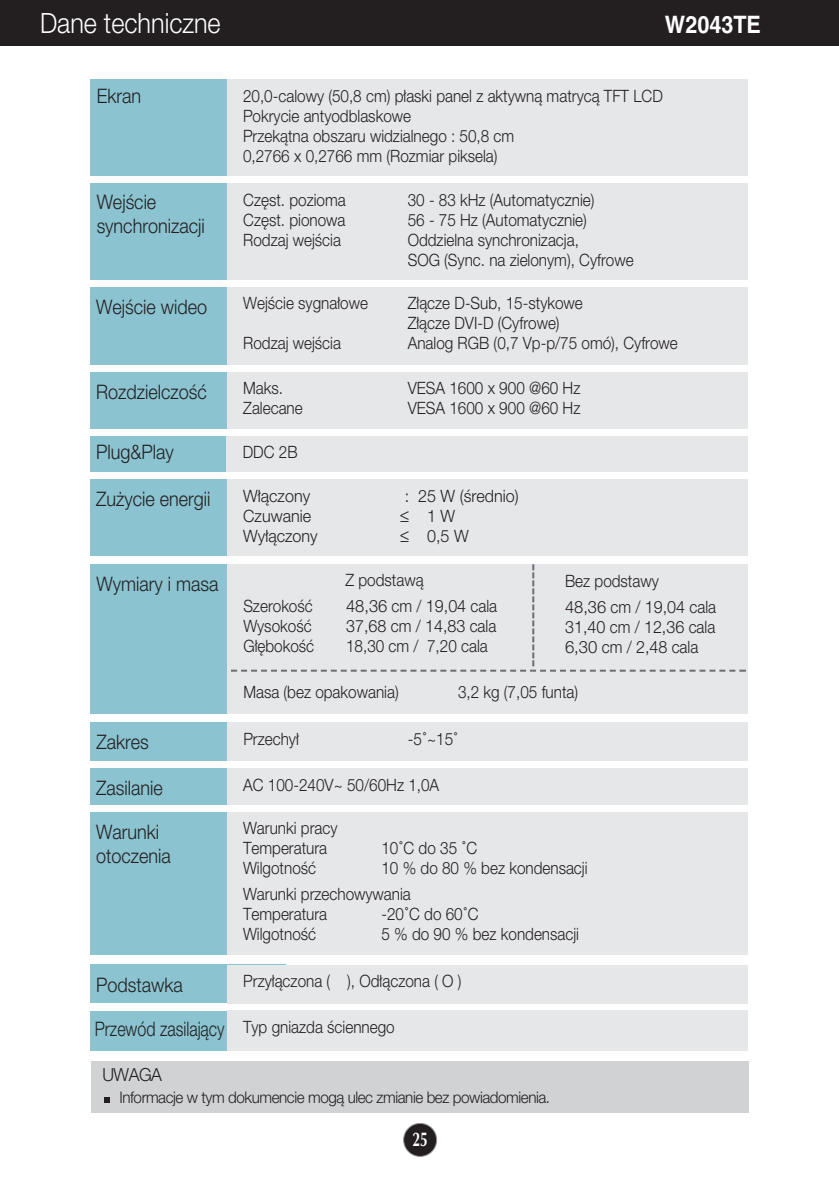
<style>
.page{position:relative;width:839px;height:1189px;background:#fff}
.page>*{position:absolute;margin:0;border:0;box-sizing:border-box;transform-origin:0 0}
.t1{font:300 28px "Helvetica Neue CE";color:#fff;scale:.9 1}
.t2{font:700 24px "Helvetica";color:#fff;scale:.9 1}
.t3{font:300 20px/24px "Helvetica Neue CE";color:#231f20;scale:.9 1}
.t4{font:700 20px "Optima";color:#fff;scale:.7 1}
.t5{font:300 18px "Helvetica Neue CE";letter-spacing:-.03em;color:#231f20;scale:.95 1}
.t6{font:300 17px/20px "Helvetica Neue CE";color:#231f20;scale:.9 1}
.t7{font:300 17px/20px "Helvetica Neue CE";color:#231f20;scale:.95 1}
.t8{font:300 17px "Helvetica Neue CE";color:#231f20}
.t9{font:300 16px "Helvetica Neue CE";letter-spacing:-.03em;color:#231f20;scale:.95 1}
.s1{font-family:"Helvetica";font-weight:400}
.s2{font-size:20px}
</style>
<div class="page">
<div style="left:0;top:0;width:839px;height:45px;background:#231f20"></div>
<div style="left:403px;top:1123px;width:33px;height:33px;background:#231f20;border-radius:50%"></div>
<div style="left:403px;top:1123px;width:34px;height:34px;border:2px solid #939598;border-radius:50%"></div>
<div style="left:91px;top:1061px;width:657px;height:51px;background:#d1d2d4"></div>
<svg style="left:104px;top:1097px;width:6px;height:5px"></svg>
<div style="left:90px;top:80px;width:195px;height:96px;background:#8bc3d1"></div>
<div style="left:227px;top:79px;width:521px;height:97px;background:#e6e7e9"></div>
<div style="left:90px;top:183px;width:195px;height:96px;background:#8bc3d1"></div>
<div style="left:227px;top:183px;width:521px;height:96px;background:#e6e7e9"></div>
<div style="left:90px;top:287px;width:195px;height:78px;background:#8bc3d1"></div>
<div style="left:227px;top:287px;width:521px;height:78px;background:#e6e7e9"></div>
<div style="left:90px;top:372px;width:195px;height:57px;background:#8bc3d1"></div>
<div style="left:227px;top:372px;width:521px;height:57px;background:#e6e7e9"></div>
<div style="left:90px;top:436px;width:191px;height:35px;background:#8bc3d1"></div>
<div style="left:227px;top:436px;width:521px;height:35px;background:#e6e7e9"></div>
<div style="left:90px;top:480px;width:195px;height:76px;background:#8bc3d1"></div>
<div style="left:227px;top:479px;width:521px;height:77px;background:#e6e7e9"></div>
<div style="left:90px;top:812px;width:195px;height:143px;background:#8bc3d1"></div>
<div style="left:227px;top:812px;width:521px;height:143px;background:#e6e7e9"></div>
<div style="left:90px;top:564px;width:195px;height:149px;background:#8bc3d1"></div>
<div style="left:228px;top:564px;width:520px;height:149px;background:#e6e7e9"></div>
<div style="left:90px;top:722px;width:195px;height:38px;background:#8bc3d1"></div>
<div style="left:228px;top:722px;width:520px;height:38px;background:#e6e7e9"></div>
<div style="left:90px;top:768px;width:195px;height:37px;background:#8bc3d1"></div>
<div style="left:227px;top:768px;width:521px;height:37px;background:#e6e7e9"></div>
<div style="left:90px;top:965px;width:195px;height:38px;background:#8bc3d1"></div>
<div style="left:227px;top:965px;width:521px;height:38px;background:#e6e7e9"></div>
<div style="left:90px;top:1011px;width:195px;height:39px;background:#8bc3d1"></div>
<div style="left:227px;top:1011px;width:521px;height:40px;background:#e6e7e9"></div>
<svg style="left:231px;top:564px;width:515px;height:107px"></svg>
<h1 class="t1" style="left:40px;top:13px;width:202px">Dane techniczne</h1>
<h2 class="t2" style="left:665px;top:16px;width:108px">W2043TE</h2>
<p class="t3" style="left:97px;top:86px;width:51px">Ekran</p>
<p class="t6" style="left:243px;top:87px;width:468px">20,0-calowy (50,8 cm) p∏aski panel z aktywnà matrycà TFT LCD Pokrycie antyodblaskowe<br>Przekàtna obszaru widzialnego : 50,8 cm<br>0,2766 x 0,2766 mm (Rozmiar piksela)</p>
<p class="t3" style="left:97px;top:192px;width:121px">WejÊcie synchronizacji</p>
<p class="t6" style="left:243px;top:191px;width:115px">Cz´st. pozioma</p>
<p class="t6" style="left:408px;top:191px;width:209px">30 - 83 kHz (Automatycznie)</p>
<p class="t6" style="left:243px;top:211px;width:115px">Cz´st. pionowa</p>
<p class="t6" style="left:408px;top:211px;width:200px">56 - 75 Hz (Automatycznie)</p>
<p class="t6" style="left:243px;top:231px;width:110px">Rodzaj wejÊcia</p>
<p class="t6" style="left:408px;top:231px;width:252px">Oddzielna synchronizacja,<br>SOG (Sync. na zielonym), Cyfrowe</p>
<p class="t3" style="left:96px;top:297px;width:125px">WejÊcie wideo</p>
<p class="t6" style="left:243px;top:295px;width:140px">WejÊcie sygna∏owe</p>
<p class="t6" style="left:408px;top:295px;width:196px">Z∏àcze D-Sub, 15-stykowe<br>Z∏àcze DVI-D (Cyfrowe)</p>
<p class="t6" style="left:243px;top:335px;width:110px">Rodzaj wejÊcia</p>
<p class="t6" style="left:408px;top:335px;width:302px">Analog RGB (0,7 Vp-p/75 omó), Cyfrowe</p>
<p class="t3" style="left:96px;top:382px;width:124px">RozdzielczoÊç</p>
<p class="t6" style="left:243px;top:380px;width:46px">Maks.</p>
<p class="t6" style="left:408px;top:380px;width:193px">VESA 1600 x 900 @60 Hz</p>
<p class="t6" style="left:243px;top:400px;width:68px">Zalecane</p>
<p class="t6" style="left:408px;top:400px;width:193px">VESA 1600 x 900 @60 Hz</p>
<p class="t3" style="left:96px;top:442px;width:88px">Plug&amp;Play</p>
<p class="t6" style="left:243px;top:443px;width:62px">DDC 2B</p>
<p class="t3" style="left:96px;top:489px;width:129px">Zu˝ycie energii</p>
<p class="t7" style="left:243px;top:487px;width:72px">W∏àczony</p>
<p class="t7" style="left:405px;top:487px;width:121px">: 25 W (Êrednio)</p>
<p class="t7" style="left:243px;top:507px;width:73px">Czuwanie</p>
<p class="t7" style="left:400px;top:507px;width:59px">≤ 1 W</p>
<p class="t7" style="left:243px;top:527px;width:80px">Wy∏àczony</p>
<p class="t7" style="left:400px;top:527px;width:73px">≤ 0,5 W</p>
<p class="t3" style="left:96px;top:574px;width:137px">Wymiary i masa</p>
<p class="t6" style="left:345px;top:572px;width:88px">Z podstawà</p>
<p class="t6" style="left:565px;top:570px;width:169px;line-height:25.6px">Bez podstawy<br>48,36 cm / 19,04 cala</p>
<p class="t7" style="left:565px;top:619px;width:160px">31,40 cm / 12,36 cala<br>6,30 cm / 2,48 cala</p>
<p class="t6" style="left:243px;top:598px;width:79px">SzerokoÊç</p>
<p class="t8" style="left:346px;top:600px;width:153px">48,36 cm / 19,04 cala</p>
<p class="t6" style="left:243px;top:618px;width:77px">WysokoÊç</p>
<p class="t7" style="left:346px;top:618px;width:160px">37,68 cm / 14,83 cala</p>
<p class="t6" style="left:243px;top:638px;width:80px">G∏´bokoÊç</p>
<p class="t6" style="left:346px;top:638px;width:159px">18,30 cm / 7,20 cala</p>
<p class="t6" style="left:243px;top:683px;width:174px">Masa (bez opakowania)</p>
<p class="t6" style="left:458px;top:683px;width:135px">3,2 kg (7,05 funta)</p>
<p class="t3" style="left:96px;top:732px;width:60px">Zakres</p>
<p class="t6" style="left:243px;top:730px;width:63px">Przechy∏</p>
<p class="t6" style="left:408px;top:730px;width:58px">-5<span class="s1">˚</span>~15<span class="s1">˚</span></p>
<p class="t3" style="left:96px;top:778px;width:76px">Zasilanie</p>
<p class="t6" style="left:243px;top:776px;width:219px">AC 100-240V~ 50/60Hz 1,0A</p>
<p class="t3" style="left:96px;top:822px;width:84px">Warunki otoczenia</p>
<p class="t6" style="left:243px;top:820px;width:106px">Warunki pracy<br>Temperatura</p>
<p class="t6" style="left:381px;top:840px;width:108px">10<span class="s1">˚</span>C do 35 <span class="s1">˚</span>C</p>
<p class="t6" style="left:243px;top:860px;width:83px">WilgotnoÊç</p>
<p class="t6" style="left:243px;top:857px;width:384px;line-height:25.6px;text-indent:138px">10 % do 80 % bez kondensacji<br>Warunki przechowywania</p>
<p class="t6" style="left:243px;top:906px;width:95px">Temperatura</p>
<p class="t6" style="left:381px;top:906px;width:109px">-20<span class="s1">˚</span>C do 60<span class="s1">˚</span>C</p>
<p class="t6" style="left:243px;top:926px;width:83px">WilgotnoÊç</p>
<p class="t6" style="left:381px;top:926px;width:221px">5 % do 90 % bez kondensacji</p>
<p class="t3" style="left:96px;top:975px;width:98px">Podstawka</p>
<p class="t6" style="left:243px;top:973px;width:244px">Przy∏àczona ( ), Od∏àczona ( O )</p>
<p class="t6" style="left:95px;top:1019px;width:335px"><span class="s2">Przewód zasilajàcy</span> Typ gniazda Êciennego</p>
<p class="t5" style="left:102px;top:1067px;width:64px">UWAGA</p>
<p class="t9" style="left:119px;top:1091px;width:455px">Informacje w tym dokumencie mogà ulec zmianie bez powiadomienia.</p>
<p class="t4" style="left:412px;top:1131px;width:23px">25</p>
</div>
